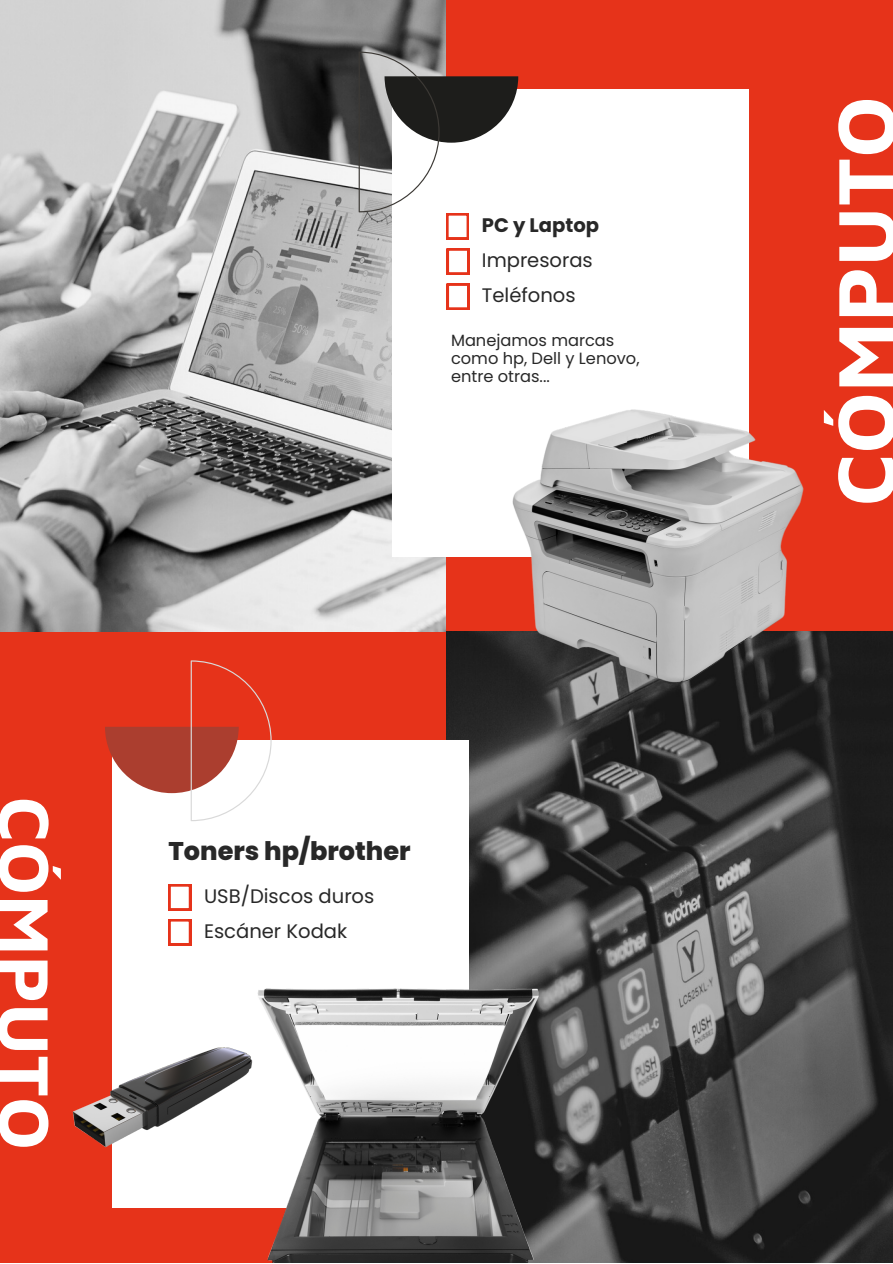
<style>
.page{position:relative;width:893px;height:1264px;background:#fff}
.page>*{position:absolute;margin:0;border:0;box-sizing:border-box;transform-origin:0 0}
.t1{font:700 83.1px "Maven Pro";color:#fff}
.t2{font:700 71.55px "Maven Pro";color:#fff}
.t3{font:800 25.5px "Poppins";color:#282828}
.t4{font:19.5px/35.1px "Poppins";color:#282828}
.t5{font:700 19.5px "Poppins";color:#282828}
.t6{font:16.2px/17.7px "Poppins";color:#282828}
</style>
<div class="page">
<div style="left:0;top:0;width:892px;height:1262px;background:#e6331a"></div>
<img style="left:0;top:0;width:446px;height:631px">
<img style="left:446px;top:631px;width:446px;height:631px">
<div style="left:392px;top:89px;width:356px;height:467px;background:#fff"></div>
<div style="left:112px;top:739px;width:356px;height:468px;background:#fff"></div>
<svg style="left:105px;top:660px;width:166px;height:161px"></svg>
<svg style="left:358px;top:52px;width:160px;height:187px"></svg>
<svg style="left:168px;top:884px;width:23px;height:26px"></svg>
<svg style="left:447px;top:248px;width:22px;height:26px"></svg>
<svg style="left:447px;top:284px;width:22px;height:25px"></svg>
<svg style="left:168px;top:919px;width:23px;height:26px"></svg>
<img style="left:512px;top:409px;width:291px;height:273px">
<img style="left:72px;top:1047px;width:159px;height:101px">
<img style="left:231px;top:963px;width:332px;height:299px">
<p class="t5" style="left:482px;top:212px;width:119px">PC y Laptop</p>
<p class="t4" style="left:482px;top:242px;width:112px">Impresoras<br>Teléfonos</p>
<p class="t6" style="left:451px;top:331px;width:190px">Manejamos marcas como hp, Dell y Lenovo, entre otras...</p>
<h2 class="t2" style="left:69px;top:797px;width:354px;rotate:90deg">CÓMPUTO</h2>
<h3 class="t3" style="left:168px;top:833px;width:243px">Toners hp/brother</h3>
<p class="t4" style="left:204px;top:878px;width:172px">USB/Discos duros</p>
<p class="t4" style="left:204px;top:913px;width:145px">Escáner Kodak</p>
<h1 class="t1" style="left:814px;top:506px;width:411px;rotate:-90deg">CÓMPUTO</h1>
</div>
